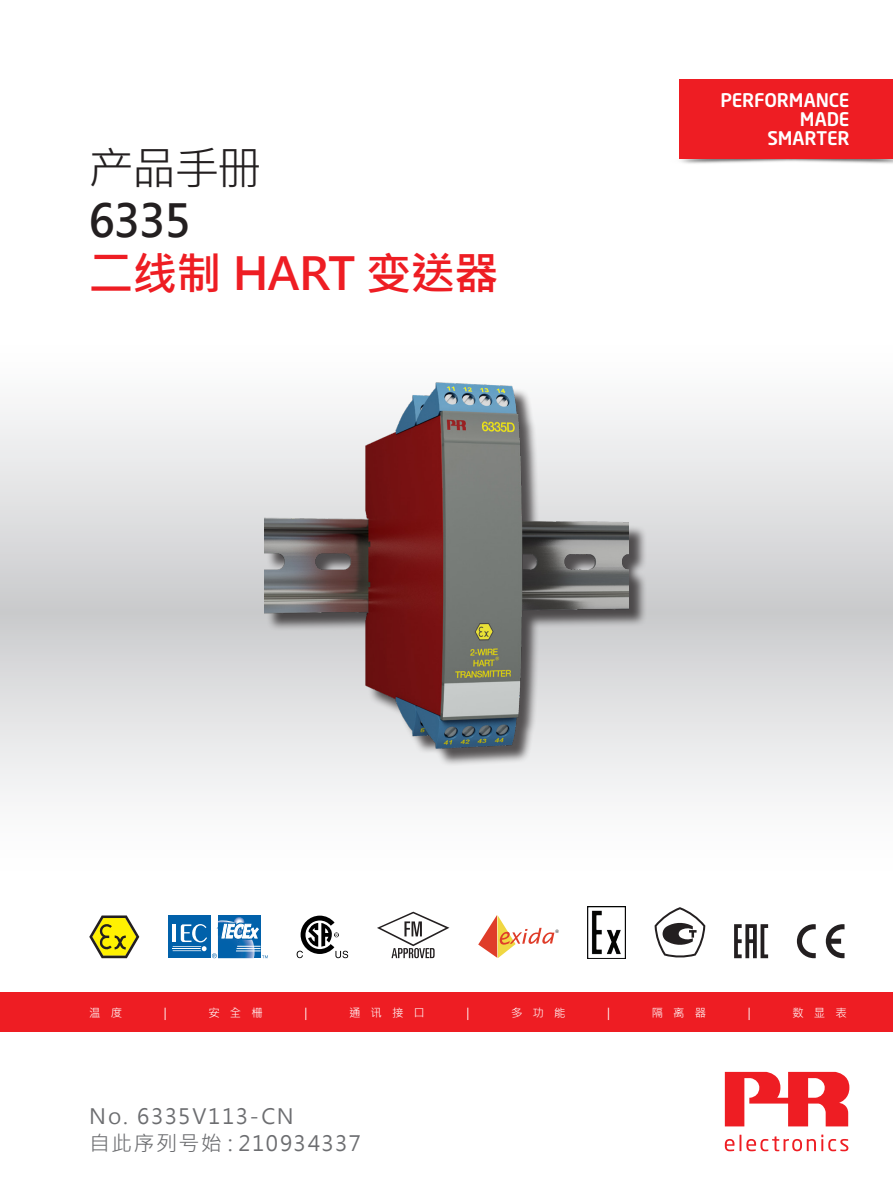
<style>
.page{position:relative;width:893px;height:1191px;background:#fff}
.page>*{position:absolute;margin:0;border:0;box-sizing:border-box;transform-origin:0 0}
.t1{font:700 45px "Microsoft Jheng Hei";letter-spacing:-.02em;color:#ee1d23}
.t2{font:45px "Microsoft Jheng Hei";color:#231f20}
.t3{font:700 45px "Microsoft Jheng Hei";color:#231f20}
.t4{font:21px/27px "Microsoft Jheng Hei";letter-spacing:.07em;color:#6c6d70}
.t5{font:500 18.6px/19px "Neo Sans Std";letter-spacing:-.01em;color:#fff;text-align:right}
.t6{font:11.4px "Microsoft Jheng Hei";letter-spacing:.88em;color:#fff}
</style>
<div class="page">
<svg style="left:0;top:408px;width:893px;height:387px"></svg>
<div style="left:0;top:992px;width:893px;height:40px;background:#ee1d23"></div>
<svg style="left:725px;top:1134px;width:123px;height:17px"></svg>
<svg style="left:725px;top:1071px;width:124px;height:55px"></svg>
<div style="left:266px;top:385px;width:382px;height:382px;background:#231f20;opacity:.75"></div>
<img style="left:264px;top:382px;width:365px;height:394px">
<img style="left:679px;top:153px;width:214px;height:11px">
<div style="left:680px;top:79px;width:213px;height:80px;background:#ee1d23"></div>
<svg style="left:377px;top:911px;width:72px;height:47px"></svg>
<svg style="left:655px;top:907px;width:50px;height:51px"></svg>
<div style="left:218px;top:915px;width:43px;height:43px;background:#0161aa"></div>
<div style="left:168px;top:915px;width:43px;height:43px;background:#0161aa"></div>
<svg style="left:173px;top:917px;width:95px;height:41px"></svg>
<svg style="left:297px;top:915px;width:51px;height:43px"></svg>
<svg style="left:826px;top:924px;width:18px;height:34px"></svg>
<svg style="left:797px;top:924px;width:19px;height:34px"></svg>
<svg style="left:89px;top:915px;width:50px;height:43px"></svg>
<svg style="left:734px;top:924px;width:34px;height:34px"></svg>
<img style="left:588px;top:906px;width:38px;height:52px">
<svg style="left:478px;top:915px;width:77px;height:43px"></svg>
<h1 class="t2" style="left:89px;top:140px;width:175px">产品手册</h1>
<h1 class="t3" style="left:89px;top:193px;width:104px">6335</h1>
<h1 class="t1" style="left:89px;top:245px;width:412px">二线制 HART 变送器</h1>
<p class="t5" style="left:720px;top:90px;width:131px">PERFORMANCE<br>MADE<br>SMARTER</p>
<p class="t6" style="left:89px;top:1005px;width:34px">温 度</p>
<p class="t6" style="left:164px;top:1005px;width:4px">|</p>
<p class="t6" style="left:208px;top:1005px;width:56px">安全栅</p>
<p class="t6" style="left:304px;top:1005px;width:4px">|</p>
<p class="t6" style="left:349px;top:1005px;width:77px">通讯接口</p>
<p class="t6" style="left:467px;top:1005px;width:4px">|</p>
<p class="t6" style="left:511px;top:1005px;width:56px">多功能</p>
<p class="t6" style="left:607px;top:1005px;width:4px">|</p>
<p class="t6" style="left:652px;top:1005px;width:56px">隔离器</p>
<p class="t6" style="left:748px;top:1005px;width:4px">|</p>
<p class="t6" style="left:792px;top:1005px;width:56px">数显表</p>
<p class="t4" style="left:89px;top:1103px;width:273px">No. 6335V113-CN<br>自此序列号始：210934337</p>
</div>
